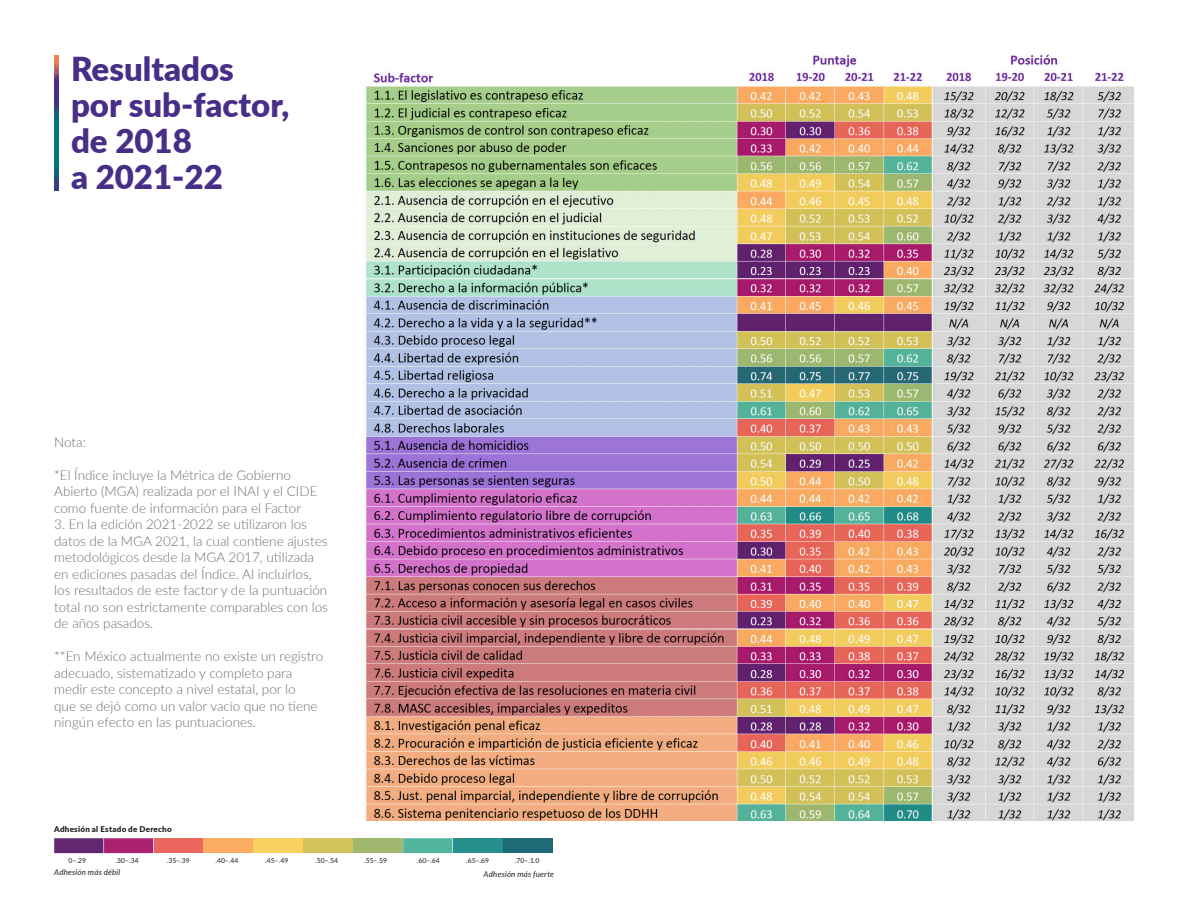
<style>
.page{position:relative;width:1188px;height:918px;background:#fff}
.page>*{position:absolute;margin:0;border:0;box-sizing:border-box;transform-origin:0 0}
.Sub-títulos{font:900 33px/36px "Lato";color:#472e87}
.Pie_de_página{font:300 13.5px/16.5px "Lato";color:#6c6d70}
.heatmap_legend_text{font:italic 7.95px "Lato";letter-spacing:.025em;color:#231f20}
.heatmap_legend_text-2{font:900 7.95px "Lato";letter-spacing:.035em;color:#231f20}
.heatmap_legend_numbe{font:500 6.9px "Lato";color:#312f30}
</style>
<div class="page">
<img style="left:54px;top:55px;width:4px;height:136px">
<img style="left:364px;top:54px;width:770px;height:767px">
<div style="left:1126px;top:48px;width:8px;height:38px;background:#fff"></div>
<div style="left:304px;top:838px;width:49px;height:15px;background:#d4c25d"></div>
<div style="left:353px;top:838px;width:50px;height:15px;background:#a0b870"></div>
<div style="left:154px;top:838px;width:49px;height:15px;background:#eb665c"></div>
<div style="left:453px;top:838px;width:49px;height:15px;background:#268f8b"></div>
<svg style="left:403px;top:838px;width:49px;height:15px"></svg>
<svg style="left:54px;top:838px;width:99px;height:15px"></svg>
<div style="left:254px;top:838px;width:49px;height:15px;background:#f8d161"></div>
<div style="left:204px;top:838px;width:49px;height:15px;background:#faad63"></div>
<div style="left:503px;top:838px;width:49px;height:15px;background:#1e6b77"></div>
<p class="Sub-títulos" style="left:71px;top:49px;width:164px">Resultados</p>
<p class="Sub-títulos" style="left:71px;top:85px;width:220px">por sub-factor, de 2018</p>
<p class="Sub-títulos" style="left:71px;top:157px;width:153px">a 2021-22</p>
<p class="Pie_de_página" style="left:54px;top:433px;width:33px">Nota:</p>
<p class="Pie_de_página" style="left:54px;top:466px;width:265px">*El Índice incluye la Métrica de Gobierno<br>Abierto (MGA) realizada por el INAI y el CIDE como fuente de información para el Factor</p>
<p class="Pie_de_página" style="left:54px;top:516px;width:275px">3. En la edición 2021-2022 se utilizaron los datos de la MGA 2021, la cual contiene ajustes metodológicos desde la MGA 2017, utilizada en ediciones pasadas del Índice. Al incluirlos, los resultados de este factor y de la puntuación total no son estrictamente comparables con los de años pasados.</p>
<p class="Pie_de_página" style="left:54px;top:648px;width:271px">**En México actualmente no existe un registro adecuado, sistematizado y completo para medir este concepto a nivel estatal, por lo<br>que se dejó como un valor vacío que no tiene ningún efecto en las puntuaciones.</p>
<p class="heatmap_legend_text-2" style="left:54px;top:823px;width:119px">Adhesión al Estado de Derecho</p>
<p class="heatmap_legend_numbe" style="left:69px;top:856px;width:19px">0–.29</p>
<p class="heatmap_legend_numbe" style="left:116px;top:856px;width:25px">.30–.34</p>
<p class="heatmap_legend_numbe" style="left:167px;top:856px;width:25px">.35–.39</p>
<p class="heatmap_legend_numbe" style="left:215px;top:856px;width:25px">.40–.44</p>
<p class="heatmap_legend_numbe" style="left:265px;top:856px;width:25px">.45–.49</p>
<p class="heatmap_legend_numbe" style="left:315px;top:856px;width:25px">.50–.54</p>
<p class="heatmap_legend_numbe" style="left:364px;top:856px;width:25px">.55–.59</p>
<p class="heatmap_legend_numbe" style="left:417px;top:856px;width:25px">.60–.64</p>
<p class="heatmap_legend_numbe" style="left:466px;top:856px;width:25px">.65–.69</p>
<p class="heatmap_legend_numbe" style="left:515px;top:856px;width:26px">.70–.1.0</p>
<p class="heatmap_legend_text" style="left:54px;top:866px;width:68px">Adhesión más débil</p>
<p class="heatmap_legend_text" style="left:484px;top:868px;width:72px">Adhesión más fuerte</p>
</div>
